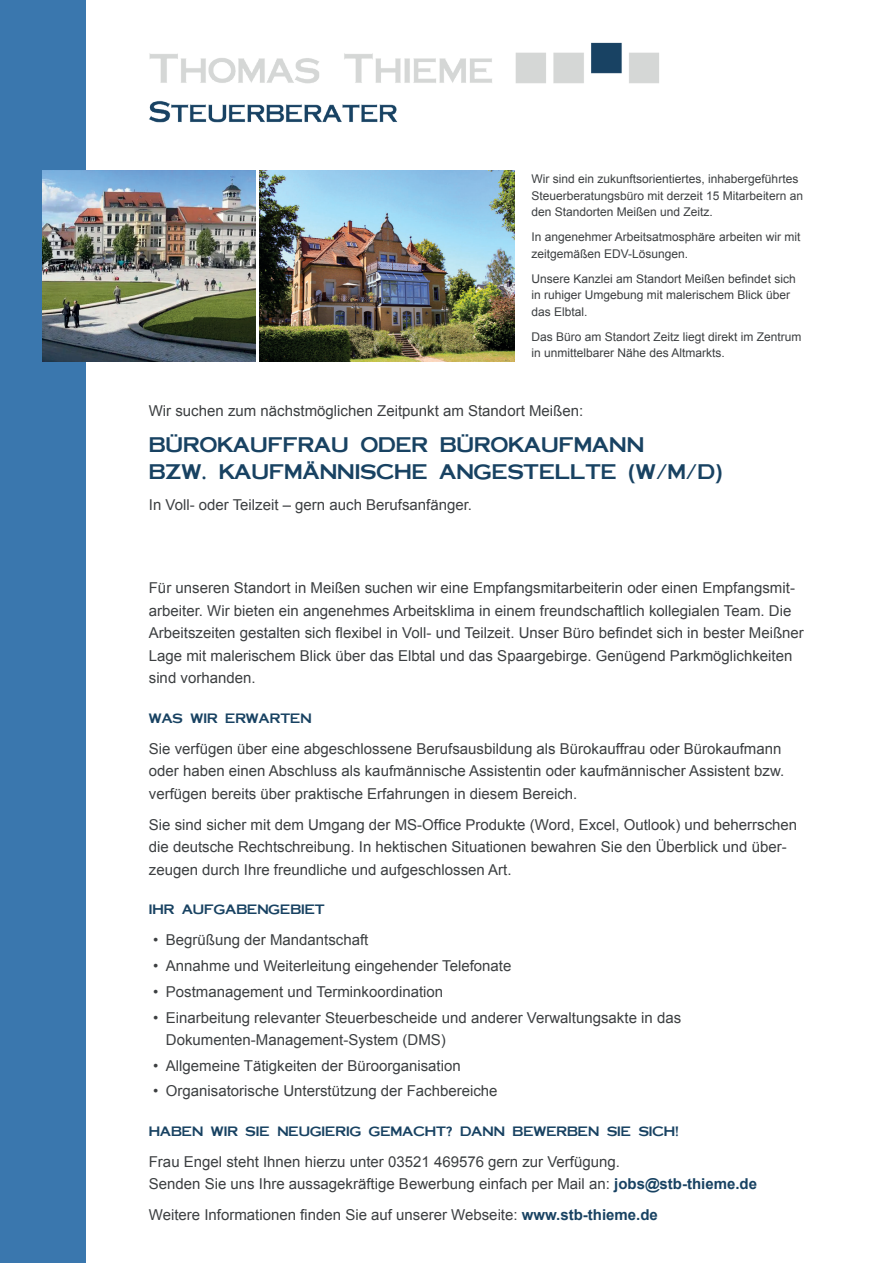
<style>
.page{position:relative;width:893px;height:1263px;background:#fff}
.page>*{position:absolute;margin:0;border:0;box-sizing:border-box;transform-origin:0 0}
.t1{font:21px/27px "Cornerstone";color:#184262}
.t2{font:15px/22.5px "Arial";color:#3c3f41}
.t3{font:13.5px "Cornerstone";color:#184262}
.t4{font:12px/16.5px "Arial";color:#3c3f41}
.s1{font-weight:700;color:#184262}
</style>
<div class="page">
<div style="left:0;top:0;width:85px;height:1263px;background:#3a77ae"></div>
<img style="left:149px;top:43px;width:510px;height:80px">
<img style="left:43px;top:170px;width:212px;height:191px">
<img style="left:259px;top:170px;width:255px;height:191px">
<p class="t4" style="left:531px;top:171px;width:273px">Wir sind ein zukunftsorientiertes, inhabergeführtes<br>Steuerberatungsbüro mit derzeit 15 Mitarbeitern an den Standorten Meißen und Zeitz.</p>
<p class="t4" style="left:531px;top:229px;width:270px">In angenehmer Arbeitsatmosphäre arbeiten wir mit zeitgemäßen EDV-Lösungen.</p>
<p class="t4" style="left:531px;top:270px;width:266px">Unsere Kanzlei am Standort Meißen befindet sich in ruhiger Umgebung mit malerischem Blick über das Elbtal.</p>
<p class="t4" style="left:531px;top:328px;width:272px">Das Büro am Standort Zeitz liegt direkt im Zentrum in unmittelbarer Nähe des Altmarkts.</p>
<p class="t2" style="left:149px;top:400px;width:436px">Wir suchen zum nächstmöglichen Zeitpunkt am Standort Meißen:</p>
<h1 class="t1" style="left:149px;top:431px;width:576px">BÜROKAUFFRAU ODER BÜROKAUFMANN<br>BZW. KAUFMÄNNISCHE ANGESTELLTE (W/M/D)</h1>
<p class="t2" style="left:149px;top:493px;width:325px">In Voll- oder Teilzeit – gern auch Berufsanfänger.</p>
<p class="t2" style="left:149px;top:577px;width:657px">Für unseren Standort in Meißen suchen wir eine Empfangsmitarbeiterin oder einen Empfangsmit&shy;arbeiter. Wir bieten ein angenehmes Arbeitsklima in einem freundschaftlich kollegialen Team. Die Arbeitszeiten gestalten sich flexibel in Voll- und Teilzeit. Unser Büro befindet sich in bester Meißner Lage mit malerischem Blick über das Elbtal und das Spaargebirge. Genügend Parkmöglichkeiten sind vorhanden.</p>
<p class="t3" style="left:149px;top:711px;width:164px">WAS WIR ERWARTEN</p>
<p class="t2" style="left:149px;top:737px;width:637px">Sie verfügen über eine abgeschlossene Berufsausbildung als Bürokauffrau oder Bürokaufmann oder haben einen Abschluss als kaufmännische Assistentin oder kaufmännischer Assistent bzw. verfügen bereits über praktische Erfahrungen in diesem Bereich.</p>
<p class="t2" style="left:149px;top:813px;width:650px">Sie sind sicher mit dem Umgang der MS-Office Produkte (Word, Excel, Outlook) und beherrschen die deutsche Rechtschreibung. In hektischen Situationen bewahren Sie den Überblick und über&shy;zeugen durch Ihre freundliche und aufgeschlossen Art.</p>
<p class="t3" style="left:149px;top:902px;width:178px">IHR AUFGABENGEBIET</p>
<p class="t2" style="left:153px;top:929px;width:217px">• Begrüßung der Mandantschaft</p>
<p class="t2" style="left:153px;top:955px;width:360px">• Annahme und Weiterleitung eingehender Telefonate</p>
<p class="t2" style="left:153px;top:980px;width:292px">• Postmanagement und Terminkoordination</p>
<p class="t2" style="left:166px;top:1006px;width:517px;text-indent:-13px">• Einarbeitung relevanter Steuerbescheide und anderer Verwaltungsakte in das<br>Dokumenten-Management-System (DMS)</p>
<p class="t2" style="left:153px;top:1054px;width:309px">• Allgemeine Tätigkeiten der Büroorganisation</p>
<p class="t2" style="left:153px;top:1080px;width:346px">• Organisatorische Unterstützung der Fachbereiche</p>
<p class="t3" style="left:149px;top:1124px;width:531px">HABEN WIR SIE NEUGIERIG GEMACHT? DANN BEWERBEN SIE SICH!</p>
<p class="t2" style="left:149px;top:1150px;width:610px">Frau Engel steht Ihnen hierzu unter 03521 469576 gern zur Verfügung.<br>Senden Sie uns Ihre aussagekräftige Bewerbung einfach per Mail an: <span class="s1">jobs@stb-thieme.de</span></p>
<p class="t2" style="left:149px;top:1204px;width:511px">Weitere Informationen finden Sie auf unserer Webseite: <span class="s1">www.stb-thieme.de</span></p>
</div>
